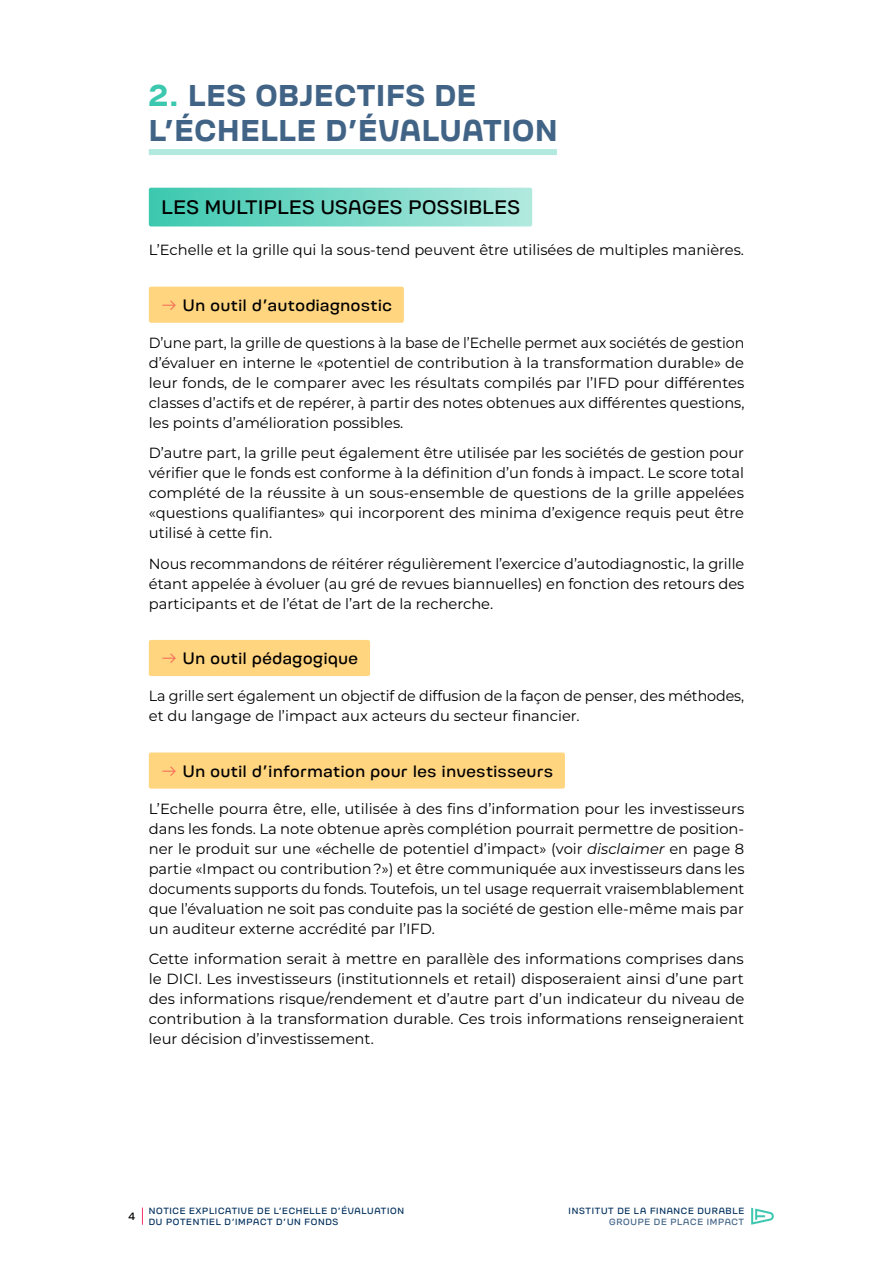
<style>
.page{position:relative;width:893px;height:1263px;background:#fff}
.page>*{position:absolute;margin:0;border:0;box-sizing:border-box;transform-origin:0 0}
.t1{font:700 30px/34.5px "Toroka";letter-spacing:.025em;color:#416486}
.t2{font:19.5px "Toroka";letter-spacing:.025em;color:#000}
.t3{font:16.5px "Toroka";letter-spacing:.04em;color:#000}
.t4{font:14.7px/20px "Montserrat";color:#000;text-align:justify}
.t5{font:10.5px "Toroka";color:#000}
.t6{font:9px/10.8px "Toroka";letter-spacing:.075em;color:#02305d}
.t7{font:9px "Toroka";letter-spacing:.075em;color:#416486}
.s1{color:#3cc8af}
.s2{font-style:italic}
</style>
<div class="page">
<svg style="left:751px;top:1208px;width:23px;height:17px"></svg>
<svg style="left:142px;top:1207px;width:1px;height:18px"></svg>
<div style="left:149px;top:149px;width:408px;height:6px;background:#b1e9df"></div>
<svg style="left:149px;top:188px;width:383px;height:38px;background:#76d8c7"></svg>
<div style="left:149px;top:287px;width:255px;height:36px;background:#ffd580;border-radius:2px"></div>
<div style="left:149px;top:640px;width:221px;height:36px;background:#ffd580;border-radius:2px"></div>
<div style="left:149px;top:752px;width:416px;height:37px;background:#ffd580;border-radius:2px"></div>
<h1 class="t1" style="left:149px;top:75px;width:410px"><span class="s1">2.</span> LES OBJECTIFS DE<br>L’ÉCHELLE D’ÉVALUATION</h1>
<h2 class="t2" style="left:162px;top:193px;width:360px">LES MULTIPLES USAGES POSSIBLES</h2>
<p class="t4" style="left:149px;top:240px;width:597px">L’Echelle et la grille qui la sous-tend peuvent être utilisées de multiples manières.</p>
<p class="t3" style="left:183px;top:293px;width:210px">Un outil d’autodiagnostic</p>
<p class="t4" style="left:149px;top:332px;width:597px">D’une part, la grille de questions à la base de l’Echelle permet aux sociétés de gestion d’évaluer en interne le «potentiel de contribution à la transformation durable» de leur fonds, de le comparer avec les résultats compilés par l’IFD pour différentes classes d’actifs et de repérer, à partir des notes obtenues aux différentes questions, les points d’amélioration possibles.</p>
<p class="t4" style="left:149px;top:443px;width:597px">D’autre part, la grille peut également être utilisée par les sociétés de gestion pour vérifier que le fonds est conforme à la définition d’un fonds à impact. Le score total complété de la réussite à un sous-ensemble de questions de la grille appelées «questions qualifiantes» qui incorporent des minima d’exigence requis peut être utilisé à cette fin.</p>
<p class="t4" style="left:149px;top:553px;width:597px">Nous recommandons de réitérer régulièrement l’exercice d’autodiagnostic, la grille étant appelée à évoluer (au gré de revues biannuelles) en fonction des retours des participants et de l’état de l’art de la recherche.</p>
<p class="t3" style="left:183px;top:646px;width:177px">Un outil pédagogique</p>
<p class="t4" style="left:149px;top:686px;width:597px">La grille sert également un objectif de diffusion de la façon de penser, des méthodes, et du langage de l’impact aux acteurs du secteur financier.</p>
<p class="t3" style="left:183px;top:759px;width:371px">Un outil d’information pour les investisseurs</p>
<p class="t4" style="left:149px;top:798px;width:597px">L’Echelle pourra être, elle, utilisée à des fins d’information pour les investisseurs dans les fonds. La note obtenue après complétion pourrait permettre de position&shy;ner le produit sur une «échelle de potentiel d’impact» (voir <span class="s2">disclaimer</span> en page 8 partie «Impact ou contribution ?») et être communiquée aux investisseurs dans les documents supports du fonds. Toutefois, un tel usage requerrait vraisemblablement que l’évaluation ne soit pas conduite pas la société de gestion elle-même mais par un auditeur externe accrédité par l’IFD.</p>
<p class="t4" style="left:149px;top:948px;width:597px">Cette information serait à mettre en parallèle des informations comprises dans le DICI. Les investisseurs (institutionnels et retail) disposeraient ainsi d’une part des informations risque/rendement et d’autre part d’un indicateur du niveau de contribution à la transformation durable. Ces trois informations renseigneraient leur décision d’investissement.</p>
<p class="t5" style="left:128px;top:1208px;width:8px">4</p>
<p class="t6" style="left:149px;top:1204px;width:257px">NOTICE EXPLICATIVE DE L’ECHELLE D’ÉVALUATION<br>DU POTENTIEL D’IMPACT D’UN FONDS</p>
<p class="t6" style="left:569px;top:1204px;width:177px">INSTITUT DE LA FINANCE DURABLE</p>
<p class="t7" style="left:609px;top:1215px;width:137px">GROUPE DE PLACE IMPACT</p>
</div>
